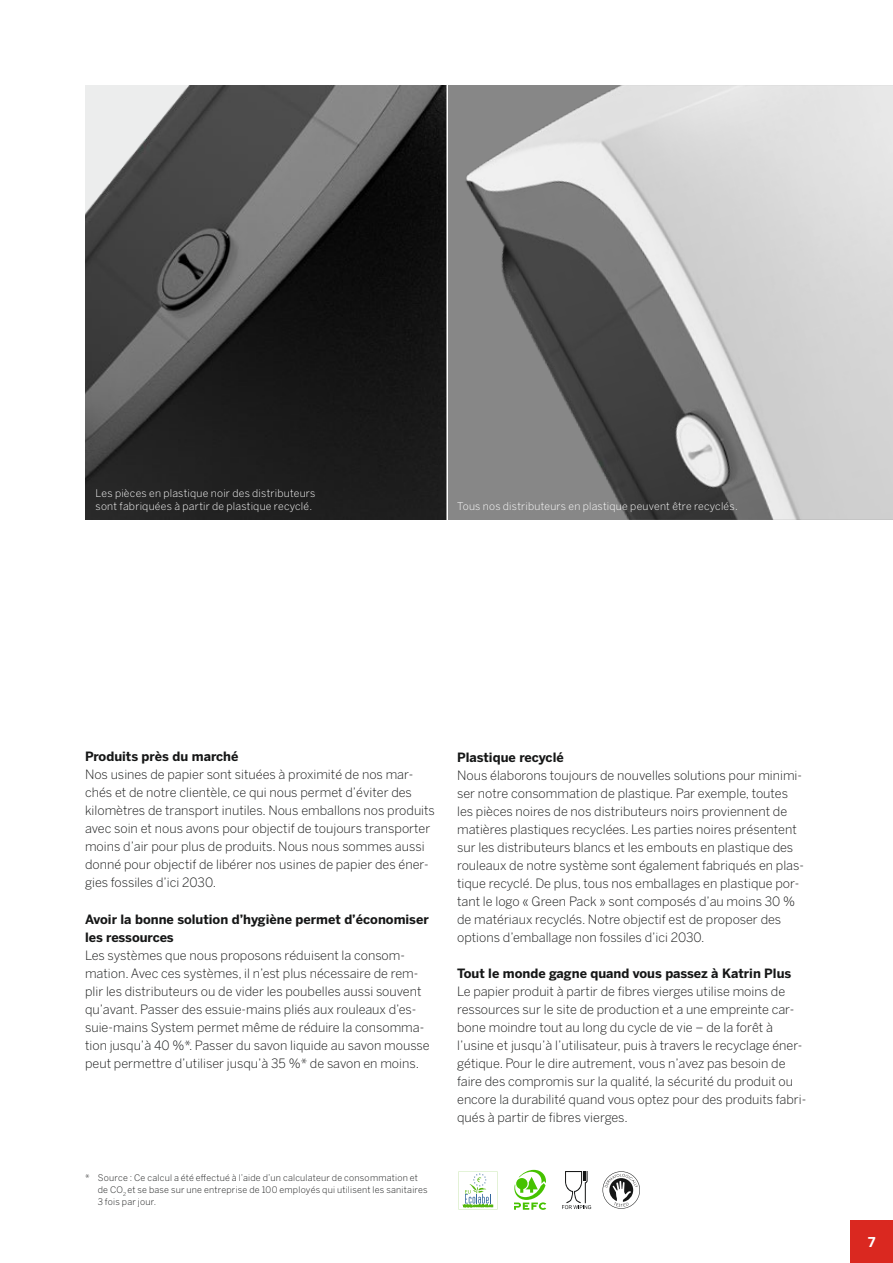
<style>
.page{position:relative;width:893px;height:1263px;background:#fff}
.page>*{position:absolute;margin:0;border:0;box-sizing:border-box;transform-origin:0 0}
.t1{font:700 13.5px "Benton Sans";color:#fff}
.t2{font:300 12.75px/18px "Benton Sans";color:#151616}
.t3{font:700 12.75px/18px "Benton Sans";color:#151616}
.t4{font:300 10.5px/13.5px "Benton Sans";letter-spacing:.02em;color:#fff}
.t5{font:300 9px/12px "Benton Sans";letter-spacing:.025em;color:#151616}
</style>
<div class="page">
<img style="left:448px;top:85px;width:445px;height:435px">
<img style="left:85px;top:85px;width:361px;height:435px">
<svg style="left:562px;top:1171px;width:29px;height:38px"></svg>
<svg style="left:603px;top:1171px;width:37px;height:38px"></svg>
<svg style="left:458px;top:1171px;width:40px;height:39px"></svg>
<svg style="left:514px;top:1170px;width:33px;height:40px"></svg>
<div style="left:850px;top:1220px;width:43px;height:43px;background:#da2820"></div>
<p class="t4" style="left:96px;top:486px;width:221px">Les pièces en plastique noir des distributeurs sont fabriquées à partir de plastique recyclé.</p>
<p class="t4" style="left:457px;top:499px;width:282px">Tous nos distributeurs en plastique peuvent être recyclés.</p>
<p class="t3" style="left:85px;top:748px;width:155px">Produits près du marché</p>
<p class="t2" style="left:85px;top:766px;width:351px">Nos usines de papier sont situées à proximité de nos mar&shy;chés et de notre clientèle, ce qui nous permet d’éviter des kilomètres de transport inutiles. Nous emballons nos produits avec soin et nous avons pour objectif de toujours transporter moins d’air pour plus de produits. Nous nous sommes aussi donné pour objectif de libérer nos usines de papier des éner&shy;gies fossiles d’ici 2030.</p>
<p class="t3" style="left:85px;top:910px;width:345px">Avoir la bonne solution d’hygiène permet d’économiser les ressources</p>
<p class="t2" style="left:85px;top:946px;width:346px">Les systèmes que nous proposons réduisent la consom&shy;mation. Avec ces systèmes, il n’est plus nécessaire de rem&shy;plir les distributeurs ou de vider les poubelles aussi souvent qu’avant. Passer des essuie-mains pliés aux rouleaux d’es&shy;suie-mains System permet même de réduire la consomma&shy;tion jusqu’à 40 %*. Passer du savon liquide au savon mousse peut permettre d’utiliser jusqu’à 35 %* de savon en moins.</p>
<p class="t5" style="left:98px;top:1171px;width:331px;text-indent:-13px">* Source : Ce calcul a été effectué à l’aide d’un calculateur de consommation et de CO<sub>2</sub> et se base sur une entreprise de 100 employés qui utilisent les sanitaires<br>3 fois par jour.</p>
<p class="t3" style="left:457px;top:748px;width:108px">Plastique recyclé</p>
<p class="t2" style="left:457px;top:766px;width:348px">Nous élaborons toujours de nouvelles solutions pour minimi&shy;ser notre consommation de plastique. Par exemple, toutes les pièces noires de nos distributeurs noirs proviennent de matières plastiques recyclées. Les parties noires présentent sur les distributeurs blancs et les embouts en plastique des rouleaux de notre système sont également fabriqués en plas&shy;tique recyclé. De plus, tous nos emballages en plastique por&shy;tant le logo « Green Pack » sont composés d’au moins 30 % de matériaux recyclés. Notre objectif est de proposer des options d’emballage non fossiles d’ici 2030.</p>
<p class="t3" style="left:457px;top:964px;width:336px">Tout le monde gagne quand vous passez à Katrin Plus</p>
<p class="t2" style="left:457px;top:982px;width:351px">Le papier produit à partir de fibres vierges utilise moins de ressources sur le site de production et a une empreinte car&shy;bone moindre tout au long du cycle de vie – de la forêt à l’usine et jusqu’à l’utilisateur, puis à travers le recyclage éner&shy;gétique. Pour le dire autrement, vous n’avez pas besoin de faire des compromis sur la qualité, la sécurité du produit ou encore la durabilité quand vous optez pour des produits fabri&shy;qués à partir de fibres vierges.</p>
<p class="t1" style="left:868px;top:1234px;width:9px">7</p>
</div>
